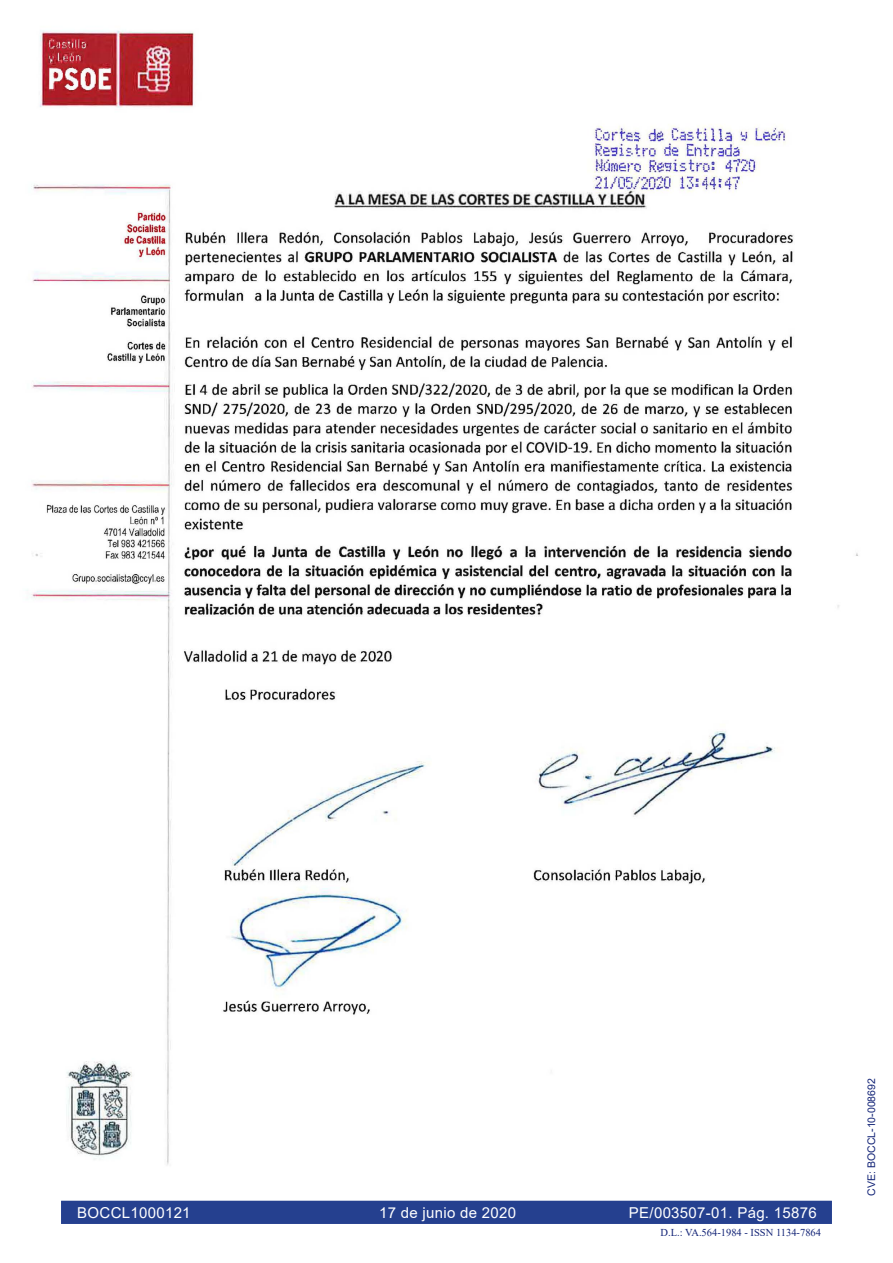
<style>
.page{position:relative;width:893px;height:1263px;background:#fff}
.page>*{position:absolute;margin:0;border:0;box-sizing:border-box;transform-origin:0 0}
.E_CVE{font:15px "Arial";letter-spacing:.02em;color:#fff}
.t1{font:10.5px "Times New Roman";color:#132477}
.t2{font:10.5px "Arial";color:#132477}
</style>
<div class="page">
<div style="left:60px;top:1200px;width:773px;height:25px;background:#25408f"></div>
<div style="left:60px;top:1199px;width:773px;height:26px;border:2px solid #fff"></div>
<img style="left:27px;top:30px;width:831px;height:1170px">
<p class="E_CVE" style="left:77px;top:1202px;width:115px">BOCCL1000121</p>
<p class="E_CVE" style="left:379px;top:1202px;width:139px">17 de junio de 2020</p>
<p class="E_CVE" style="left:629px;top:1202px;width:189px">PE/003507-01. Pág. 15876</p>
<p class="t1" style="left:661px;top:1225px;width:162px">D.L.: VA.564-1984 - ISSN 1134-7864</p>
<p class="t2" style="left:864px;top:1195px;width:119px;rotate:-90deg">CVE: BOCCL-10-008692</p>
</div>
